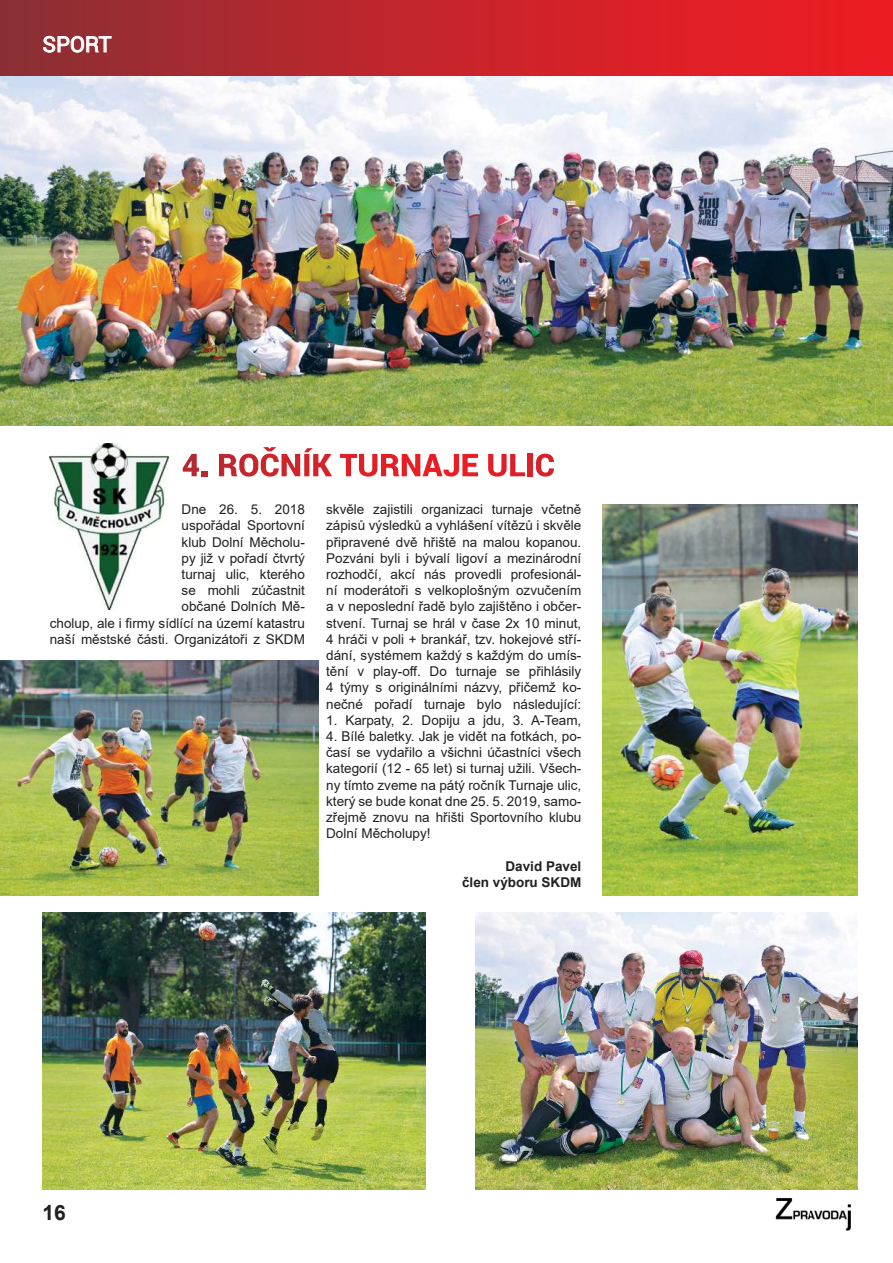
<style>
.page{position:relative;width:893px;height:1263px;background:#fff}
.page>*{position:absolute;margin:0;border:0;box-sizing:border-box;transform-origin:0 0}
.t1{font:21.75px "Roboto";color:#fff}
.t2{font:700 21px "Arial";color:#221f1f}
.t3{font:13.5px/16.2px "Arial";color:#221f1f;text-align:justify}
.t4{font:700 13.5px/16.2px "Arial";color:#221f1f;text-align:right}
</style>
<div class="page">
<img style="left:0;top:75px;width:893px;height:351px">
<img style="left:0;top:0;width:893px;height:75px">
<svg style="left:43px;top:36px;width:69px;height:17px"></svg>
<img style="left:183px;top:454px;width:16px;height:22px">
<svg style="left:202px;top:472px;width:5px;height:4px"></svg>
<img style="left:219px;top:454px;width:18px;height:22px">
<img style="left:239px;top:454px;width:19px;height:23px">
<img style="left:261px;top:447px;width:18px;height:30px">
<img style="left:282px;top:454px;width:18px;height:22px">
<img style="left:304px;top:448px;width:9px;height:28px">
<img style="left:313px;top:454px;width:19px;height:22px">
<img style="left:340px;top:454px;width:17px;height:22px">
<img style="left:359px;top:454px;width:18px;height:23px">
<img style="left:381px;top:454px;width:18px;height:22px">
<img style="left:402px;top:454px;width:18px;height:22px">
<img style="left:423px;top:454px;width:36px;height:23px">
<img style="left:462px;top:454px;width:16px;height:22px">
<img style="left:488px;top:454px;width:19px;height:23px">
<img style="left:510px;top:454px;width:15px;height:22px">
<img style="left:527px;top:454px;width:6px;height:22px">
<img style="left:536px;top:454px;width:18px;height:23px">
<img style="left:50px;top:443px;width:119px;height:166px">
<img style="left:775px;top:1198px;width:75px;height:33px">
<img style="left:0;top:661px;width:319px;height:234px">
<img style="left:43px;top:912px;width:382px;height:277px">
<img style="left:475px;top:912px;width:383px;height:277px">
<img style="left:603px;top:504px;width:255px;height:391px">
<h1 class="t1" style="left:43px;top:29px;width:70px">SPORT</h1>
<p class="t3" style="left:50px;top:501px;width:257px;text-align:right">Dne 26. 5. 2018<br>uspořádal Sportovní<br>klub Dolní Měcholu-<br>py již v pořadí čtvrtý<br>turnaj ulic, kterého<br>se mohli zúčastnit<br>občané Dolních Mě-<br>cholup, ale i firmy sídlící na území katastru naší městské části. Organizátoři z SKDM</p>
<p class="t3" style="left:326px;top:501px;width:257px">skvěle zajistili organizaci turnaje včetně zápisů výsledků a vyhlášení vítězů i skvěle připravené dvě hřiště na malou kopanou.<br>Pozváni byli i bývalí ligoví a mezinárodní rozhodčí, akcí nás provedli profesionál&shy;ní moderátoři s velkoplošným ozvučením a v neposlední řadě bylo zajištěno i občer&shy;stvení. Turnaj se hrál v čase 2x 10 minut, 4 hráči v poli + brankář, tzv. hokejové stří&shy;dání, systémem každý s každým do umís&shy;tění v play-off. Do turnaje se přihlásily 4 týmy s originálními názvy, přičemž ko&shy;nečné pořadí turnaje bylo následující:</p>
<p class="t3" style="left:326px;top:712px;width:257px">1. Karpaty, 2. Dopiju a jdu, 3. A-Team,</p>
<p class="t3" style="left:326px;top:728px;width:257px">4. Bílé baletky. Jak je vidět na fotkách, po&shy;časí se vydařilo a všichni účastníci všech kategorií (12 - 65 let) si turnaj užili. Všech&shy;ny tímto zveme na pátý ročník Turnaje ulic, který se bude konat dne 25. 5. 2019, samo&shy;zřejmě znovu na hřišti Sportovního klubu Dolní Měcholupy!</p>
<p class="t4" style="left:462px;top:858px;width:121px">David Pavel<br>člen výboru SKDM</p>
<h2 class="t2" style="left:43px;top:1198px;width:25px">16</h2>
</div>
